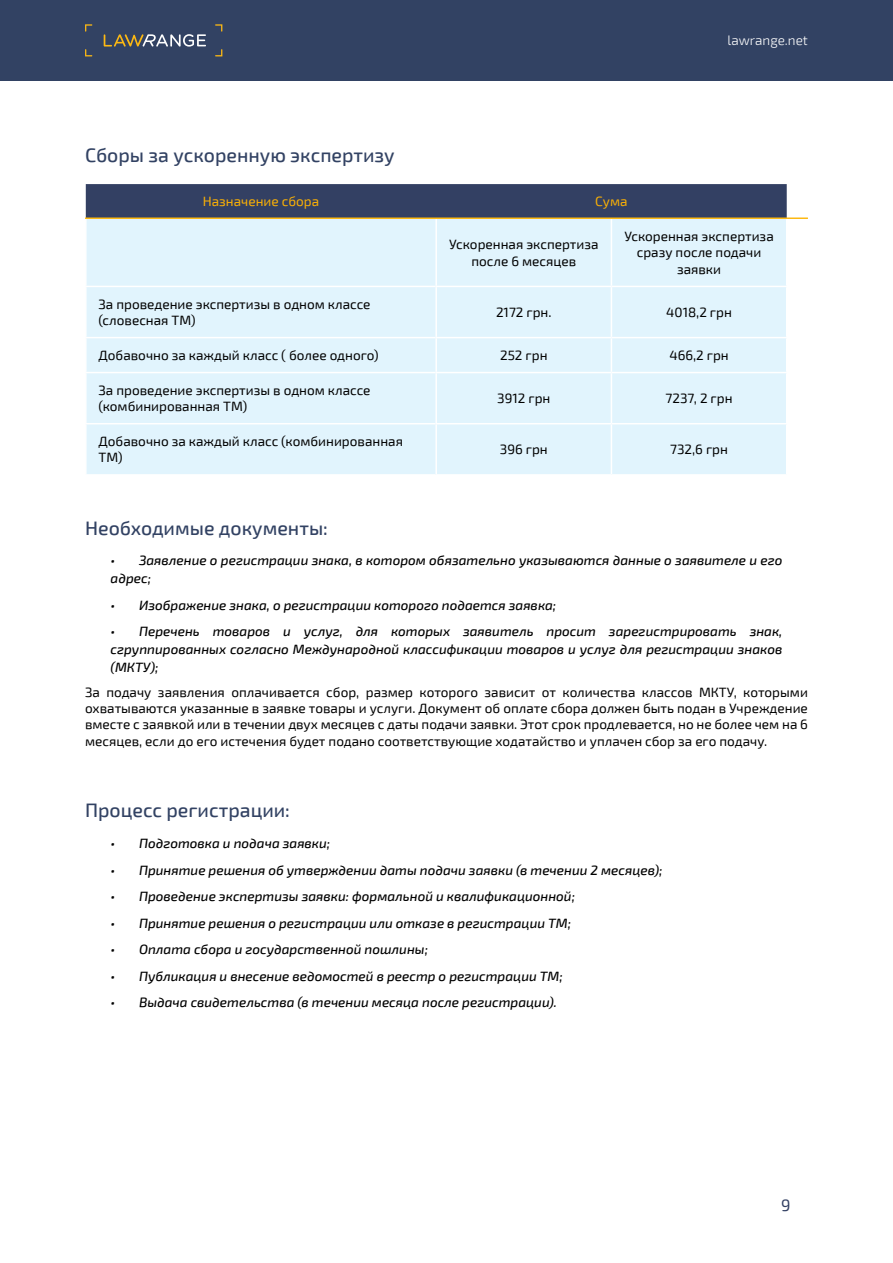
<style>
.page{position:relative;width:893px;height:1263px;background:#fff}
.page>*{position:absolute;margin:0;border:0;box-sizing:border-box;transform-origin:0 0}
.t1{font:500 19.5px "Exo 2";color:#324263}
.t2{font:16.5px "Exo 2";color:#334063}
.t3{font:13.5px/16.2px "Exo 2";color:#000}
.t4{font:italic 500 13.5px/18px "Exo 2";color:#000}
.t5{font:13.5px "Exo 2";color:#fab005}
.t6{font:300 13.5px "Exo 2";color:#fff}
</style>
<div class="page">
<div style="left:0;top:0;width:893px;height:81px;background:#324263"></div>
<svg style="left:85px;top:24px;width:7px;height:8px"></svg>
<svg style="left:215px;top:24px;width:7px;height:8px"></svg>
<svg style="left:215px;top:49px;width:7px;height:7px"></svg>
<svg style="left:85px;top:49px;width:7px;height:7px"></svg>
<svg style="left:104px;top:34px;width:102px;height:13px"></svg>
<div style="left:86px;top:184px;width:701px;height:33px;background:#334063"></div>
<div style="left:87px;top:219px;width:699px;height:255px;background:#e1f4fd"></div>
<hr style="left:85px;top:286px;width:350px;height:1px;background:#fff">
<hr style="left:85px;top:337px;width:350px;height:1px;background:#fff">
<hr style="left:85px;top:372px;width:350px;height:1px;background:#fff">
<hr style="left:85px;top:423px;width:350px;height:1px;background:#fff">
<hr style="left:435px;top:219px;width:2px;height:67px;background:#fff">
<hr style="left:611px;top:219px;width:1px;height:67px;background:#fff">
<hr style="left:435px;top:286px;width:176px;height:1px;background:#fff">
<hr style="left:435px;top:287px;width:2px;height:50px;background:#fff">
<hr style="left:611px;top:286px;width:176px;height:1px;background:#fff">
<hr style="left:611px;top:287px;width:1px;height:50px;background:#fff">
<hr style="left:435px;top:337px;width:176px;height:1px;background:#fff">
<hr style="left:435px;top:338px;width:2px;height:34px;background:#fff">
<hr style="left:611px;top:337px;width:176px;height:1px;background:#fff">
<hr style="left:611px;top:338px;width:1px;height:34px;background:#fff">
<hr style="left:435px;top:372px;width:176px;height:1px;background:#fff">
<hr style="left:435px;top:373px;width:2px;height:50px;background:#fff">
<hr style="left:611px;top:372px;width:176px;height:1px;background:#fff">
<hr style="left:611px;top:373px;width:1px;height:50px;background:#fff">
<hr style="left:435px;top:423px;width:176px;height:1px;background:#fff">
<hr style="left:435px;top:424px;width:2px;height:50px;background:#fff">
<hr style="left:611px;top:423px;width:176px;height:1px;background:#fff">
<hr style="left:611px;top:424px;width:1px;height:50px;background:#fff">
<hr style="left:85px;top:217px;width:723px;height:2px;background:#fdb913">
<p class="t6" style="left:728px;top:33px;width:82px">lawrange.net</p>
<h1 class="t1" style="left:85px;top:144px;width:311px">Сборы за ускоренную экспертизу</h1>
<p class="t5" style="left:203px;top:194px;width:118px">Назначение сбора</p>
<p class="t5" style="left:595px;top:194px;width:34px">Сума</p>
<p class="t3" style="left:449px;top:237px;width:151px;text-align:center">Ускоренная экспертиза после 6 месяцев</p>
<p class="t3" style="left:624px;top:229px;width:151px;text-align:center">Ускоренная экспертиза сразу после подачи заявки</p>
<p class="t3" style="left:99px;top:296px;width:273px">За проведение экспертизы в одном классе (словесная ТМ)</p>
<p class="t3" style="left:496px;top:304px;width:57px">2172 грн.</p>
<p class="t3" style="left:666px;top:304px;width:67px">4018,2 грн</p>
<p class="t3" style="left:99px;top:347px;width:282px">Добавочно за каждый класс ( более одного)</p>
<p class="t3" style="left:500px;top:347px;width:49px">252 грн</p>
<p class="t3" style="left:669px;top:347px;width:61px">466,2 грн</p>
<p class="t3" style="left:99px;top:382px;width:273px">За проведение экспертизы в одном классе (комбинированная ТМ)</p>
<p class="t3" style="left:497px;top:390px;width:55px">3912 грн</p>
<p class="t3" style="left:666px;top:390px;width:68px">7237, 2 грн</p>
<p class="t3" style="left:99px;top:433px;width:306px">Добавочно за каждый класс (комбинированная<br>ТМ)</p>
<p class="t3" style="left:500px;top:441px;width:49px">396 грн</p>
<p class="t3" style="left:670px;top:441px;width:59px">732,6 грн</p>
<h1 class="t1" style="left:85px;top:516px;width:244px">Необходимые документы:</h1>
<p class="t4" style="left:111px;top:552px;width:673px">• Заявление о регистрации знака, в котором обязательно указываются данные о заявителе и его адрес;</p>
<p class="t4" style="left:111px;top:596px;width:447px">• Изображение знака, о регистрации которого подается заявка;</p>
<p class="t4" style="left:111px;top:623px;width:673px;text-align:justify">• Перечень товаров и услуг, для которых заявитель просит зарегистрировать знак, сгруппированных согласно Международной классификации товаров и услуг для регистрации знаков (МКТУ);</p>
<p class="t3" style="left:85px;top:684px;width:724px;text-align:justify">За подачу заявления оплачивается сбор, размер которого зависит от количества классов МКТУ, которыми охватываются указанные в заявке товары и услуги. Документ об оплате сбора должен быть подан в Учреждение вместе с заявкой или в течении двух месяцев с даты подачи заявки. Этот срок продлевается, но не более чем на 6 месяцев, если до его истечения будет подано соответствующие ходатайство и уплачен сбор за его подачу.</p>
<h1 class="t1" style="left:85px;top:799px;width:206px">Процесс регистрации:</h1>
<p class="t4" style="left:111px;top:835px;width:221px">• Подготовка и подача заявки;</p>
<p class="t4" style="left:111px;top:861px;width:553px">• Принятие решения об утверждении даты подачи заявки (в течении 2 месяцев);</p>
<p class="t4" style="left:111px;top:888px;width:466px">• Проведение экспертизы заявки: формальной и квалификационной;</p>
<p class="t4" style="left:111px;top:914px;width:462px">• Принятие решения о регистрации или отказе в регистрации ТМ;</p>
<p class="t4" style="left:111px;top:941px;width:319px">• Оплата сбора и государственной пошлины;</p>
<p class="t4" style="left:111px;top:967px;width:454px">• Публикация и внесение ведомостей в реестр о регистрации ТМ;</p>
<p class="t4" style="left:111px;top:994px;width:448px">• Выдача свидетельства (в течении месяца после регистрации).</p>
<p class="t2" style="left:781px;top:1195px;width:11px">9</p>
</div>
